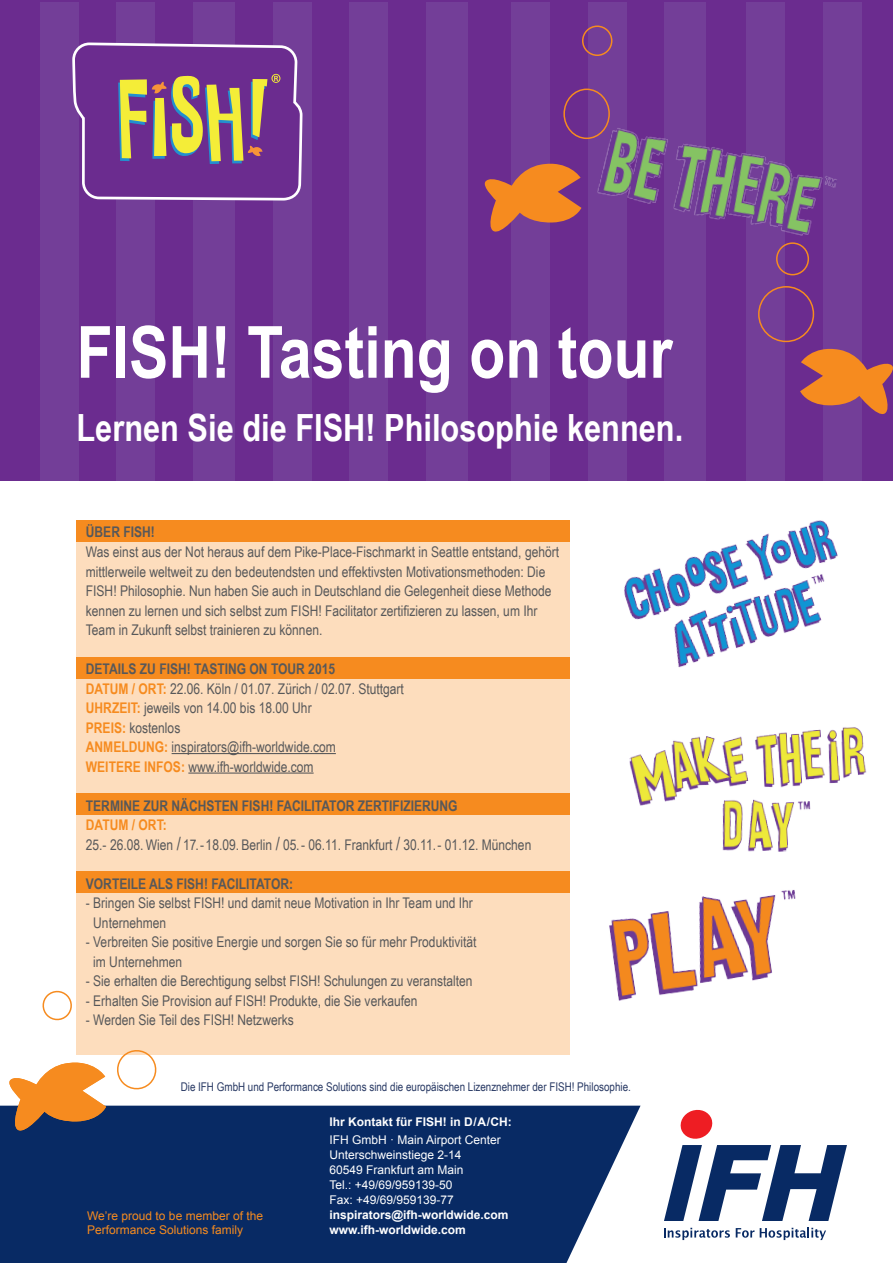
<style>
.page{position:relative;width:893px;height:1263px;background:#fff}
.page>*{position:absolute;margin:0;border:0;box-sizing:border-box;transform-origin:0 0}
.t1{font:700 72px "Arial Narrow";color:#fff}
.t2{font:700 37.5px "Arial Narrow";color:#fff}
.t3{font:14.7px/19.5px "Arial Narrow";color:#57585a}
.t4{font:700 14.7px "Arial Narrow";color:#57585a}
.t5{font:12px/15px "Arial";color:#fff}
.t6{font:12px "Arial Narrow";color:#273863}
.t7{font:700 12px/15px "Arial";color:#fff}
.t8{font:12px/14.4px "Arial";color:#f68b1f}
.s1{font-weight:700}
.s2{font-weight:700;color:#f68b1f}
.s3{font-size:18px}
</style>
<div class="page">
<div style="left:0;top:0;width:893px;height:480px;background:#6b2c8f"></div>
<div style="left:40px;top:2px;width:38px;height:478px;background:#733e98"></div>
<div style="left:426px;top:2px;width:42px;height:478px;background:#733e98"></div>
<div style="left:350px;top:2px;width:38px;height:478px;background:#733e98"></div>
<div style="left:273px;top:2px;width:38px;height:478px;background:#733e98"></div>
<div style="left:664px;top:2px;width:42px;height:478px;background:#733e98"></div>
<div style="left:588px;top:2px;width:38px;height:478px;background:#733e98"></div>
<div style="left:511px;top:2px;width:38px;height:478px;background:#733e98"></div>
<div style="left:823px;top:2px;width:39px;height:478px;background:#733e98"></div>
<div style="left:747px;top:2px;width:38px;height:478px;background:#733e98"></div>
<div style="left:77px;top:522px;width:493px;height:532px;background:#fdddbd"></div>
<div style="left:77px;top:520px;width:493px;height:21px;background:#f68b1f"></div>
<div style="left:77px;top:657px;width:493px;height:21px;background:#f68b1f"></div>
<div style="left:77px;top:794px;width:493px;height:21px;background:#f68b1f"></div>
<div style="left:77px;top:872px;width:493px;height:21px;background:#f68b1f"></div>
<img style="left:591px;top:111px;width:246px;height:151px">
<svg style="left:0;top:1106px;width:640px;height:157px;background:#1e3d72"></svg>
<img style="left:629px;top:727px;width:238px;height:125px">
<svg style="left:484px;top:159px;width:97px;height:77px"></svg>
<div style="left:563px;top:89px;width:47px;height:50px;border:2px solid #f68b1f;border-radius:50%"></div>
<div style="left:582px;top:26px;width:30px;height:30px;border:2px solid #f68b1f;border-radius:50%"></div>
<svg style="left:800px;top:348px;width:93px;height:66px"></svg>
<div style="left:758px;top:286px;width:56px;height:56px;border:2px solid #f68b1f;border-radius:50%"></div>
<div style="left:776px;top:242px;width:33px;height:33px;border:2px solid #f68b1f;border-radius:50%"></div>
<svg style="left:42px;top:990px;width:28px;height:31px"></svg>
<img style="left:609px;top:890px;width:187px;height:111px">
<img style="left:603px;top:477px;width:273px;height:191px">
<svg style="left:6px;top:1062px;width:64px;height:72px"></svg>
<svg style="left:664px;top:1109px;width:183px;height:112px"></svg>
<svg style="left:664px;top:1228px;width:66px;height:12px"></svg>
<svg style="left:736px;top:1228px;width:18px;height:10px"></svg>
<svg style="left:760px;top:1227px;width:66px;height:13px"></svg>
<hr style="left:172px;top:753px;width:164px;height:1px;background:#57585a">
<hr style="left:188px;top:772px;width:126px;height:2px;background:#57585a">
<svg style="left:70px;top:2px;width:235px;height:1261px"></svg>
<svg style="left:75px;top:45px;width:225px;height:153px"></svg>
<h1 class="t1" style="left:77px;top:298px;width:597px">FISH! Tasting on tour</h1>
<h2 class="t2" style="left:77px;top:399px;width:608px">Lernen Sie die FISH! Philosophie kennen.</h2>
<p class="t4" style="left:86px;top:521px;width:70px">ÜBER FISH!</p>
<p class="t3" style="left:86px;top:541px;width:475px">Was einst aus der Not heraus auf dem Pike-Place-Fischmarkt in Seattle entstand, gehört mittlerweile weltweit zu den bedeutendsten und effektivsten Motivationsmethoden: Die FISH! Philosophie. Nun haben Sie auch in Deutschland die Gelegenheit diese Methode kennen zu lernen und sich selbst zum FISH! Facilitator zertifizieren zu lassen, um Ihr Team in Zukunft selbst trainieren zu können.</p>
<p class="t3" style="left:86px;top:658px;width:320px"><span class="s1">DETAILS ZU FISH! TASTING ON TOUR 2015<br></span><span class="s2">DATUM / ORT:</span> 22.06. Köln / 01.07. Zürich / 02.07. Stuttgart <span class="s2">UHRZEIT:</span> jeweils von 14.00 bis 18.00 Uhr<br><span class="s2">PREIS:</span> kostenlos<br><span class="s2">ANMELDUNG:</span> inspirators@ifh-worldwide.com<br><span class="s2">WEITERE INFOS:</span> www.ifh-worldwide.com</p>
<p class="t4" style="left:86px;top:794px;width:373px">TERMINE ZUR NÄCHSTEN FISH! FACILITATOR ZERTIFIZIERUNG</p>
<p class="t3" style="left:86px;top:815px;width:447px"><span class="s2">DATUM / ORT:<br></span>25.- 26.08. Wien <span class="s3">/</span> 17.-18.09. Berlin <span class="s3">/</span> 05.- 06.11. Frankfurt <span class="s3">/</span> 30.11.- 01.12. München</p>
<p class="t4" style="left:86px;top:872px;width:209px">VORTEILE ALS FISH! FACILITATOR:</p>
<p class="t3" style="left:93px;top:892px;width:381px;text-indent:-7px">- Bringen Sie selbst FISH! und damit neue Motivation in Ihr Team und Ihr<br>Unternehmen</p>
<p class="t3" style="left:93px;top:931px;width:385px;text-indent:-7px">- Verbreiten Sie positive Energie und sorgen Sie so für mehr Produktivität im Unternehmen</p>
<p class="t3" style="left:86px;top:970px;width:388px">- Sie erhalten die Berechtigung selbst FISH! Schulungen zu veranstalten</p>
<p class="t3" style="left:86px;top:990px;width:333px">- Erhalten Sie Provision auf FISH! Produkte, die Sie verkaufen</p>
<p class="t3" style="left:86px;top:1009px;width:209px">- Werden Sie Teil des FISH! Netzwerks</p>
<p class="t6" style="left:181px;top:1078px;width:452px">Die IFH GmbH und Performance Solutions sind die europäischen Lizenznehmer der FISH! Philosophie.</p>
<p class="t8" style="left:87px;top:1208px;width:177px">We’re proud to be member of the<br>Performance Solutions family</p>
<p class="t7" style="left:330px;top:1115px;width:184px">Ihr Kontakt für FISH! in D/A/CH:</p>
<p class="t5" style="left:330px;top:1132px;width:173px">IFH GmbH · Main Airport Center<br>Unterschweinstiege 2-14<br>60549 Frankfurt am Main<br>Tel.: +49/69/959139-50<br>Fax: +49/69/959139-77</p>
<p class="t7" style="left:330px;top:1208px;width:181px">inspirators@ifh-worldwide.com www.ifh-worldwide.com</p>
</div>
